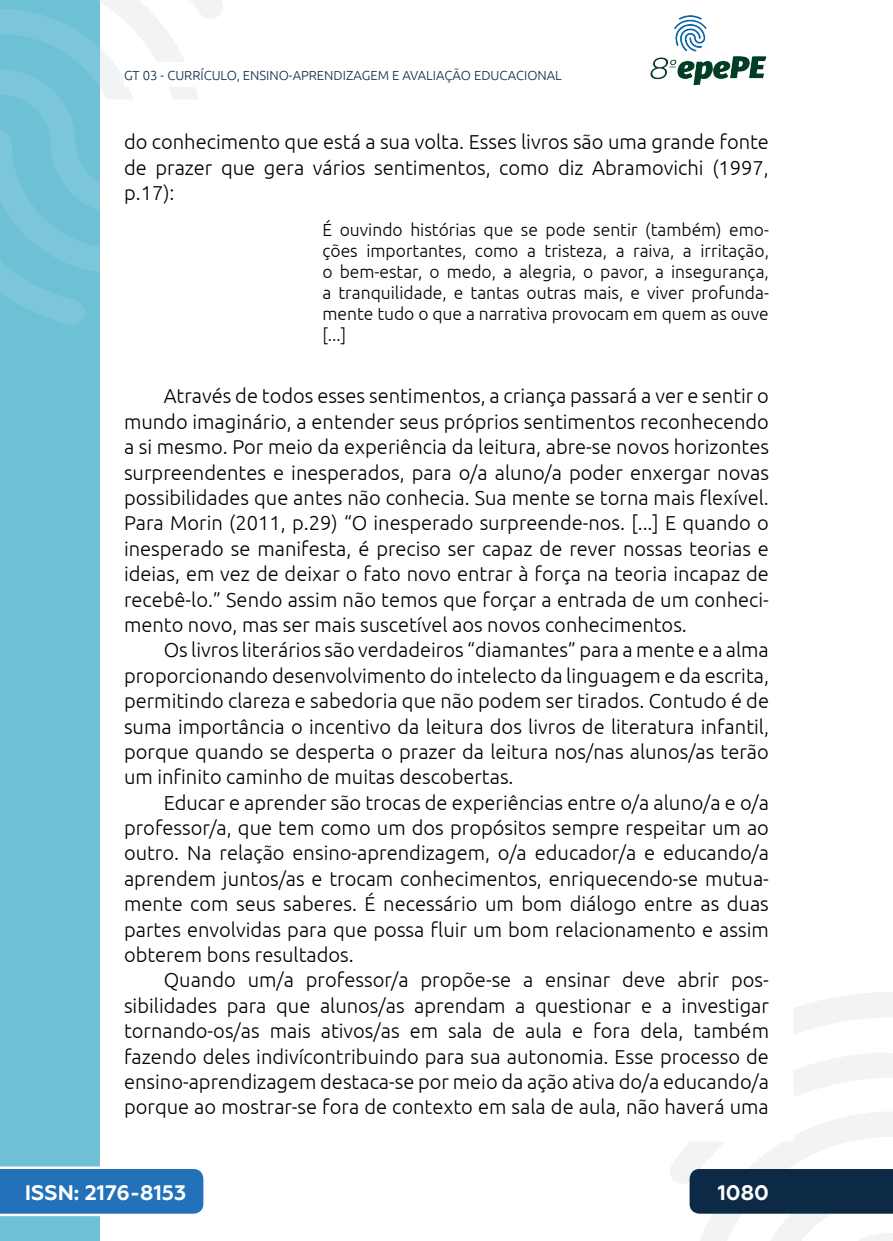
<style>
.page{position:relative;width:893px;height:1241px;background:#fff}
.page>*{position:absolute;margin:0;border:0;box-sizing:border-box;transform-origin:0 0}
.t1{font:700 21px "Geometria";color:#fff}
._5_CORPO{font:300 20.12px/25.4px "Ubuntu";color:#000;text-align:justify}
._8_CITACAO{font:300 17.5px/21px "Ubuntu";color:#000;text-align:justify}
.t2{font:300 13.12px "Ubuntu";color:#0c2a46}
</style>
<div class="page">
<svg style="left:670px;top:992px;width:223px;height:248px"></svg>
<svg style="left:99px;top:0;width:124px;height:324px"></svg>
<img style="left:650px;top:15px;width:117px;height:71px">
<div style="left:0;top:0;width:99px;height:1240px;background:#6ec0d5"></div>
<svg style="left:0;top:0;width:99px;height:325px"></svg>
<svg style="left:0;top:1166px;width:203px;height:49px;background:#367dbf"></svg>
<div style="left:690px;top:1168px;width:203px;height:45px;background:#0c2a46"></div>
<div style="left:124px;top:62px;width:516px;height:25px;background:#fff"></div>
<p class="t2" style="left:124px;top:67px;width:439px">GT 03 - CURRÍCULO, ENSINO-APRENDIZAGEM E AVALIAÇÃO EDUCACIONAL</p>
<p class="_5_CORPO" style="left:124px;top:129px;width:646px">do conhecimento que está a sua volta. Esses livros são uma grande fonte de prazer que gera vários sentimentos, como diz Abramovichi (1997, p.17):</p>
<p class="_8_CITACAO" style="left:322px;top:219px;width:448px">É ouvindo histórias que se pode sentir (também) emo&shy;ções importantes, como a tristeza, a raiva, a irritação, o bem-estar, o medo, a alegria, o pavor, a insegurança, a tranquilidade, e tantas outras mais, e viver profunda&shy;mente tudo o que a narrativa provocam em quem as ouve [...]</p>
<p class="_5_CORPO" style="left:124px;top:383px;width:646px;text-indent:40px">Através de todos esses sentimentos, a criança passará a ver e sentir o mundo imaginário, a entender seus próprios sentimentos reconhecendo a si mesmo. Por meio da experiência da leitura, abre-se novos horizontes surpreendentes e inesperados, para o/a aluno/a poder enxergar novas possibilidades que antes não conhecia. Sua mente se torna mais flexível.<br>Para Morin (2011, p.29) “O inesperado surpreende-nos. [...] E quando o inesperado se manifesta, é preciso ser capaz de rever nossas teorias e ideias, em vez de deixar o fato novo entrar à força na teoria incapaz de recebê-lo.” Sendo assim não temos que forçar a entrada de um conheci&shy;mento novo, mas ser mais suscetível aos novos conhecimentos.</p>
<p class="_5_CORPO" style="left:124px;top:637px;width:646px;text-indent:40px">Os livros literários são verdadeiros “diamantes” para a mente e a alma proporcionando desenvolvimento do intelecto da linguagem e da escrita, permitindo clareza e sabedoria que não podem ser tirados. Contudo é de suma importância o incentivo da leitura dos livros de literatura infantil, porque quando se desperta o prazer da leitura nos/nas alunos/as terão um infinito caminho de muitas descobertas.</p>
<p class="_5_CORPO" style="left:124px;top:789px;width:646px;text-indent:40px">Educar e aprender são trocas de experiências entre o/a aluno/a e o/a professor/a, que tem como um dos propósitos sempre respeitar um ao outro. Na relação ensino-aprendizagem, o/a educador/a e educando/a aprendem juntos/as e trocam conhecimentos, enriquecendo-se mutua&shy;mente com seus saberes. É necessário um bom diálogo entre as duas partes envolvidas para que possa fluir um bom relacionamento e assim obterem bons resultados.</p>
<p class="_5_CORPO" style="left:124px;top:966px;width:646px;text-indent:40px">Quando um/a professor/a propõe-se a ensinar deve abrir pos&shy;sibilidades para que alunos/as aprendam a questionar e a investigar tornando-os/as mais ativos/as em sala de aula e fora dela, também fazendo deles indivícontribuindo para sua autonomia. Esse processo de ensino-aprendizagem destaca-se por meio da ação ativa do/a educando/a porque ao mostrar-se fora de contexto em sala de aula, não haverá uma</p>
<p class="t1" style="left:25px;top:1179px;width:163px">ISSN: 2176-8153</p>
<p class="t1" style="left:718px;top:1179px;width:53px">1080</p>
</div>
